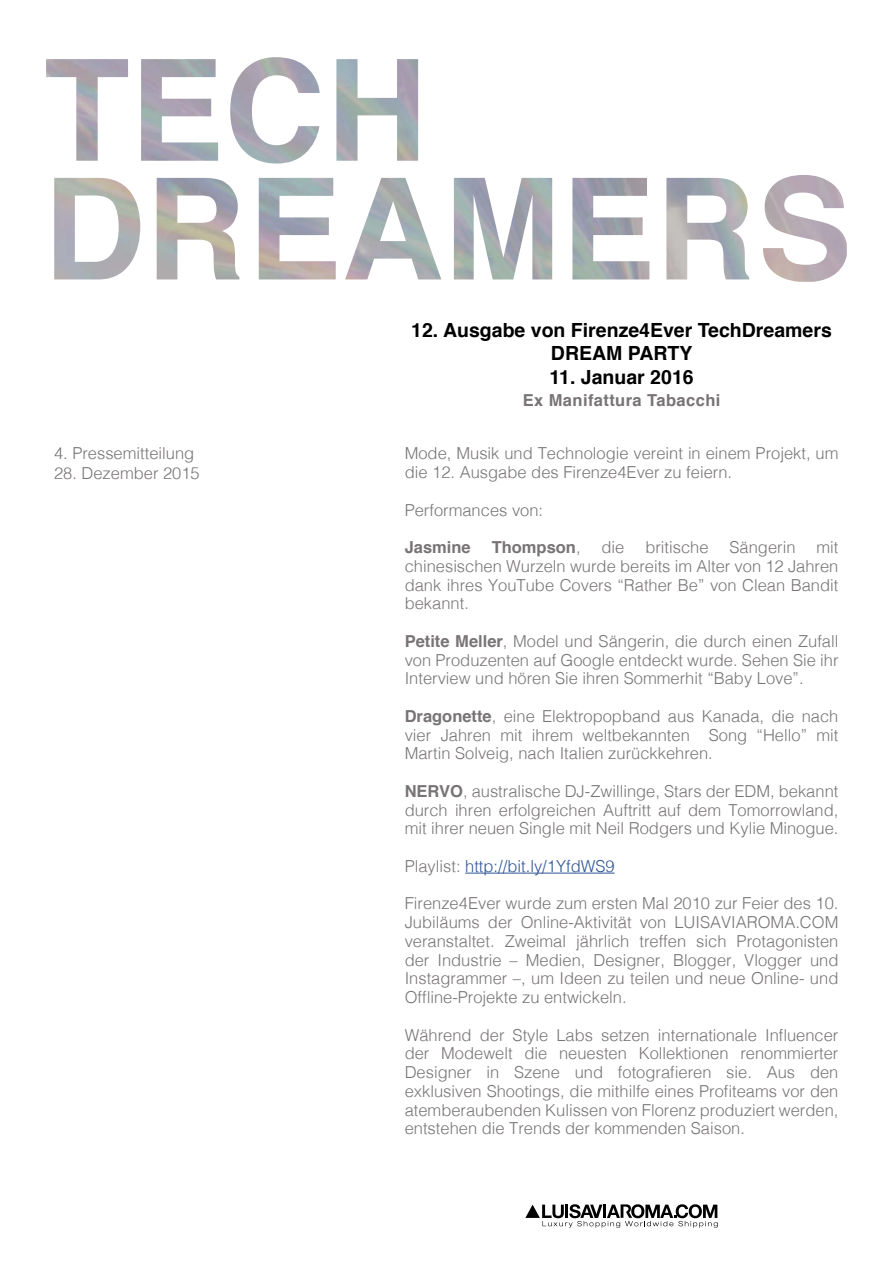
<style>
.page{position:relative;width:893px;height:1263px;background:#fff}
.page>*{position:absolute;margin:0;border:0;box-sizing:border-box;transform-origin:0 0}
.t1{font:700 19.5px/23.4px "Helvetica";color:#000;text-align:center}
.t2{font:300 16.5px/18.8px "Helvetica";color:#787475;text-align:justify}
.t3{font:300 16.5px "Helvetica";color:#2e5696}
.t4{font:700 16.5px "Helvetica";letter-spacing:.025em;color:#787475}
.t5{font:700 16.5px "Helvetica";color:#787475}
.s1{font-weight:300}
.s2{font-weight:700}
.s3{color:#787475}
</style>
<div class="page">
<svg style="left:525px;top:1204px;width:193px;height:24px"></svg>
<img style="left:199px;top:175px;width:648px;height:107px">
<img style="left:292px;top:59px;width:126px;height:102px">
<img style="left:46px;top:57px;width:246px;height:37px">
<img style="left:141px;top:132px;width:151px;height:32px">
<img style="left:141px;top:94px;width:115px;height:38px">
<img style="left:107px;top:178px;width:93px;height:101px">
<img style="left:76px;top:94px;width:31px;height:104px">
<img style="left:54px;top:245px;width:53px;height:34px">
<img style="left:54px;top:178px;width:23px;height:67px">
<hr style="left:465px;top:873px;width:150px;height:1px;background:#2e5696">
<p class="t2" style="left:54px;top:443px;width:142px">4. Pressemitteilung</p>
<p class="t2" style="left:54px;top:463px;width:147px">28. Dezember 2015</p>
<p class="t1" style="left:411px;top:318px;width:422px">12. Ausgabe von Firenze4Ever TechDreamers<br>DREAM PARTY</p>
<p class="t1" style="left:549px;top:365px;width:146px">11. Januar 2016</p>
<p class="t4" style="left:523px;top:387px;width:199px">Ex Manifattura Tabacchi</p>
<p class="t2" style="left:405px;top:443px;width:435px">Mode, Musik und Technologie vereint in einem Projekt, um die 12. Ausgabe des Firenze4Ever zu feiern.</p>
<p class="t2" style="left:405px;top:499px;width:140px">Performances von:</p>
<p class="t5" style="left:405px;top:534px;width:68px">Jasmine</p>
<p class="t5" style="left:492px;top:534px;width:90px">Thompson<span class="s1">,</span></p>
<p class="t2" style="left:601px;top:537px;width:24px">die</p>
<p class="t2" style="left:645px;top:537px;width:65px">britische</p>
<p class="t2" style="left:729px;top:537px;width:68px">Sängerin</p>
<p class="t2" style="left:405px;top:537px;width:435px;text-indent:412px">mit chinesischen Wurzeln wurde bereits im Alter von 12 Jahren dank ihres YouTube Covers “Rather Be” von Clean Bandit bekannt.</p>
<p class="t2" style="left:405px;top:630px;width:435px"><span class="s2">Petite Meller</span>, Model und Sängerin, die durch einen Zufall von Produzenten auf Google entdeckt wurde. Sehen Sie ihr Interview und hören Sie ihren Sommerhit “Baby Love”.</p>
<p class="t2" style="left:405px;top:705px;width:435px"><span class="s2">Dragonette</span>, eine Elektropopband aus Kanada, die nach vier Jahren mit ihrem weltbekannten Song “Hello” mit Martin Solveig, nach Italien zurückkehren.</p>
<p class="t2" style="left:405px;top:780px;width:435px"><span class="s2">NERVO</span>, australische DJ-Zwillinge, Stars der EDM, bekannt durch ihren erfolgreichen Auftritt auf dem Tomorrowland, mit ihrer neuen Single mit Neil Rodgers und Kylie Minogue.</p>
<p class="t3" style="left:405px;top:852px;width:211px"><span class="s3">Playlist:</span> http://bit.ly/1YfdWS9</p>
<p class="t2" style="left:405px;top:893px;width:435px">Firenze4Ever wurde zum ersten Mal 2010 zur Feier des 10.<br>Jubiläums der Online-Aktivität von LUISAVIAROMA.COM veranstaltet. Zweimal jährlich treffen sich Protagonisten der Industrie – Medien, Designer, Blogger, Vlogger und Instagrammer –, um Ideen zu teilen und neue Online- und Offline-Projekte zu entwickeln.</p>
<p class="t2" style="left:405px;top:1024px;width:435px">Während der Style Labs setzen internationale Influencer der Modewelt die neuesten Kollektionen renommierter Designer in Szene und fotografieren sie. Aus den exklusiven Shootings, die mithilfe eines Profiteams vor den atemberaubenden Kulissen von Florenz produziert werden, entstehen die Trends der kommenden Saison.</p>
</div>
